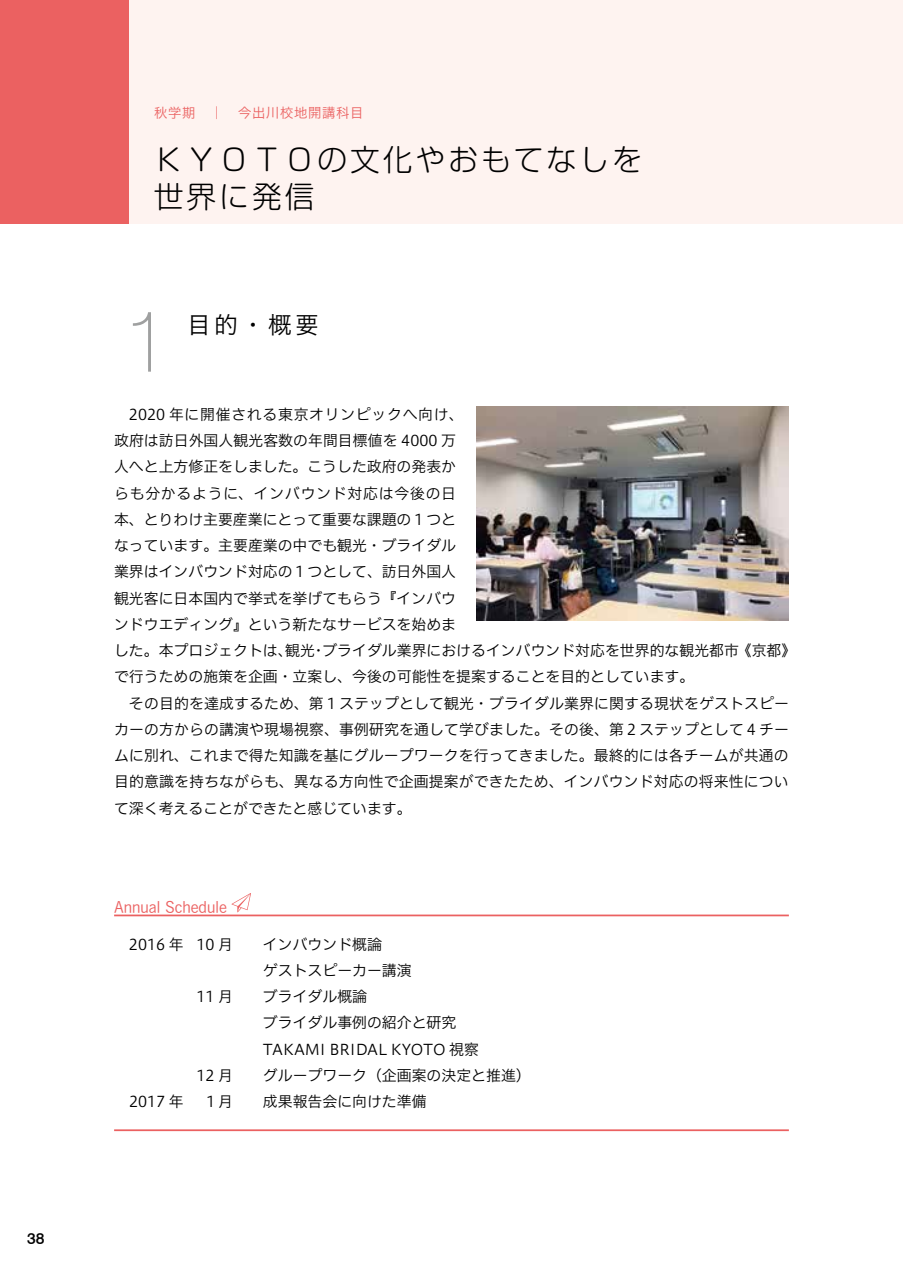
<style>
.page{position:relative;width:903px;height:1275px;background:#fff}
.page>*{position:absolute;margin:0;border:0;box-sizing:border-box;transform-origin:0 0}
.t1{font:100 87.5px "Swiss 721 BT";color:#9fa0a0}
.t2{font:300 29.75px/36.8px "Soft Go Std";letter-spacing:.1em;color:#000}
.t3{font:24.5px "Koburina Go Std W3";color:#000}
.t4{font:15.75px "Koburina Go Std W3";color:#eb6161}
.t5{font:500 15.75px "Swiss 721 BT";color:#000}
.t6{font:14.88px/26.2px "Hiragino UD Sans F Std W3";color:#000}
.t7{font:14px "Koburina Go Std W3";color:#eb6161}
</style>
<div class="page">
<div style="left:0;top:0;width:129px;height:223px;background:#eb6161"></div>
<div style="left:129px;top:0;width:774px;height:223px;background:#fef3f0"></div>
<hr style="left:114px;top:914px;width:675px;height:2px;background:#eb6161">
<hr style="left:114px;top:1129px;width:675px;height:2px;background:#eb6161">
<svg style="left:231px;top:893px;width:20px;height:19px"></svg>
<img style="left:476px;top:407px;width:313px;height:214px">
<p class="t5" style="left:27px;top:1229px;width:19px">38</p>
<p class="t7" style="left:154px;top:102px;width:211px">秋学期　｜　今出川校地開講科目</p>
<h2 class="t2" style="left:154px;top:139px;width:489px">ＫＹＯＴＯの文化やおもてなしを世界に発信</h2>
<h1 class="t1" style="left:124px;top:287px;width:47px">1</h1>
<h3 class="t3" style="left:187px;top:307px;width:134px">目的・概要</h3>
<p class="t6" style="left:114px;top:400px;width:684px;text-indent:15px">2020 年に開催される東京オリンピックへ向け、<br>政府は訪日外国人観光客数の年間目標値を 4000 万<br>人へと上方修正をしました。こうした政府の発表か<br>らも分かるように、インバウンド対応は今後の日<br>本、とりわけ主要産業にとって重要な課題の１つと<br>なっています。主要産業の中でも観光・ブライダル<br>業界はインバウンド対応の１つとして、訪日外国人<br>観光客に日本国内で挙式を挙げてもらう『インバウ<br>ンドウエディング』という新たなサービスを始めま<br>した。本プロジェクトは、観光・ブライダル業界におけるインバウンド対応を世界的な観光都市《京都》で行うための施策を企画・立案し、今後の可能性を提案することを目的としています。</p>
<p class="t6" style="left:114px;top:689px;width:676px;text-align:justify;text-indent:15px">その目的を達成するため、第１ステップとして観光・ブライダル業界に関する現状をゲストスピーカーの方からの講演や現場視察、事例研究を通して学びました。その後、第２ステップとして４チームに別れ、これまで得た知識を基にグループワークを行ってきました。最終的には各チームが共通の目的意識を持ちながらも、異なる方向性で企画提案ができたため、インバウンド対応の将来性について深く考えることができたと感じています。</p>
<p class="t4" style="left:114px;top:895px;width:114px">Annual Schedule</p>
<p class="t6" style="left:129px;top:930px;width:106px">2016 年 10 月</p>
<p class="t6" style="left:263px;top:930px;width:150px">インバウンド概論<br>ゲストスピーカー講演</p>
<p class="t6" style="left:196px;top:983px;width:38px">11 月</p>
<p class="t6" style="left:263px;top:983px;width:218px">ブライダル概論<br>ブライダル事例の紹介と研究<br>TAKAMI BRIDAL KYOTO 視察</p>
<p class="t6" style="left:196px;top:1061px;width:38px">12 月</p>
<p class="t6" style="left:263px;top:1061px;width:269px">グループワーク（企画案の決定と推進）</p>
<p class="t6" style="left:129px;top:1088px;width:56px">2017 年</p>
<p class="t6" style="left:203px;top:1088px;width:31px">１月</p>
<p class="t6" style="left:263px;top:1088px;width:165px">成果報告会に向けた準備</p>
</div>
